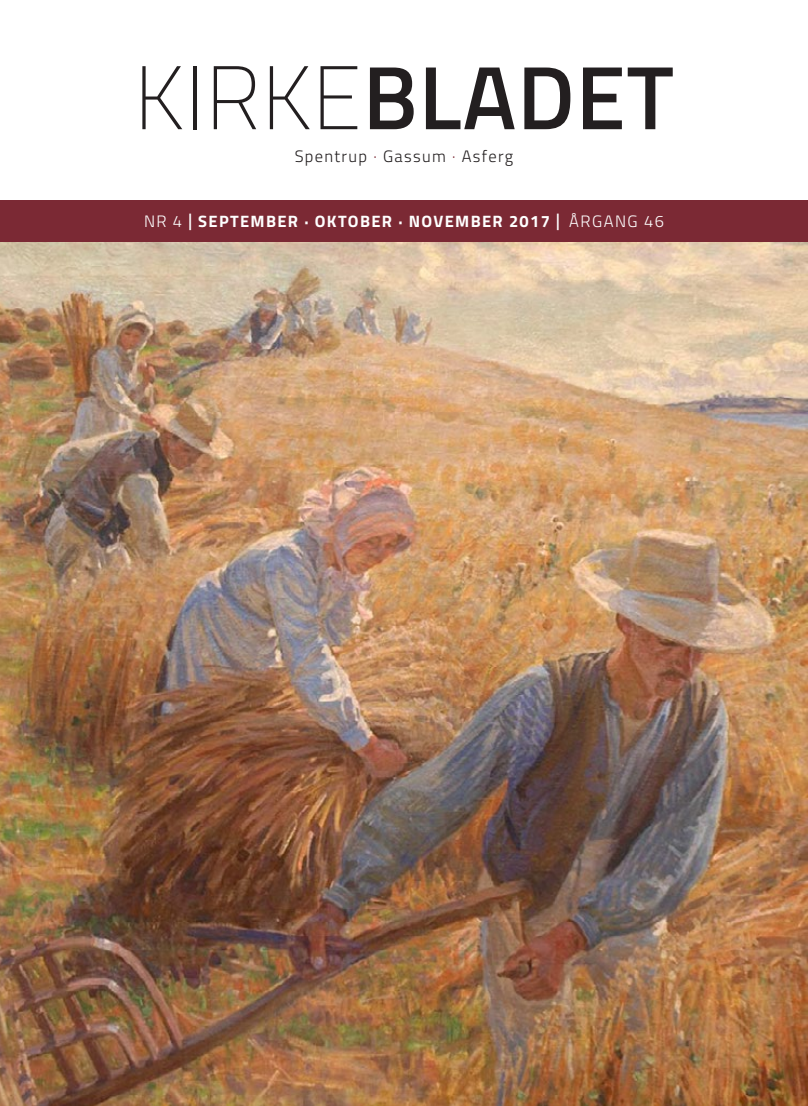
<style>
.page{position:relative;width:808px;height:1106px;background:#fff}
.page>*{position:absolute;margin:0;border:0;box-sizing:border-box;transform-origin:0 0}
.t1{font:600 90px "Titillium";letter-spacing:.01em;color:#231f20}
.t2{font:700 16.5px "Titillium";letter-spacing:.08em;color:#fff}
.t3{font:300 16.5px "Titillium";letter-spacing:.08em;color:#231f20}
.s1{font-weight:100}
.s2{color:#7b2934}
.s3{font-weight:300}
.s4{font-family:"Myriad Pro";font-stretch:condensed}
</style>
<div class="page">
<img style="left:0;top:241px;width:808px;height:865px">
<div style="left:0;top:201px;width:808px;height:40px;background:#7b2934"></div>
<h1 class="t1" style="left:134px;top:30px;width:541px"><span class="s1">KIRKE</span>BLADET</h1>
<p class="t3" style="left:295px;top:144px;width:220px">Spentrup <span class="s2">·</span> Gassum <span class="s2">·</span> Asferg</p>
<p class="t2" style="left:144px;top:209px;width:521px"><span class="s3">NR 4</span> <span class="s4">|</span> SEPTEMBER · OKTOBER · NOVEMBER 2017 <span class="s4">|</span> <span class="s3">ÅRGANG 46</span></p>
</div>
